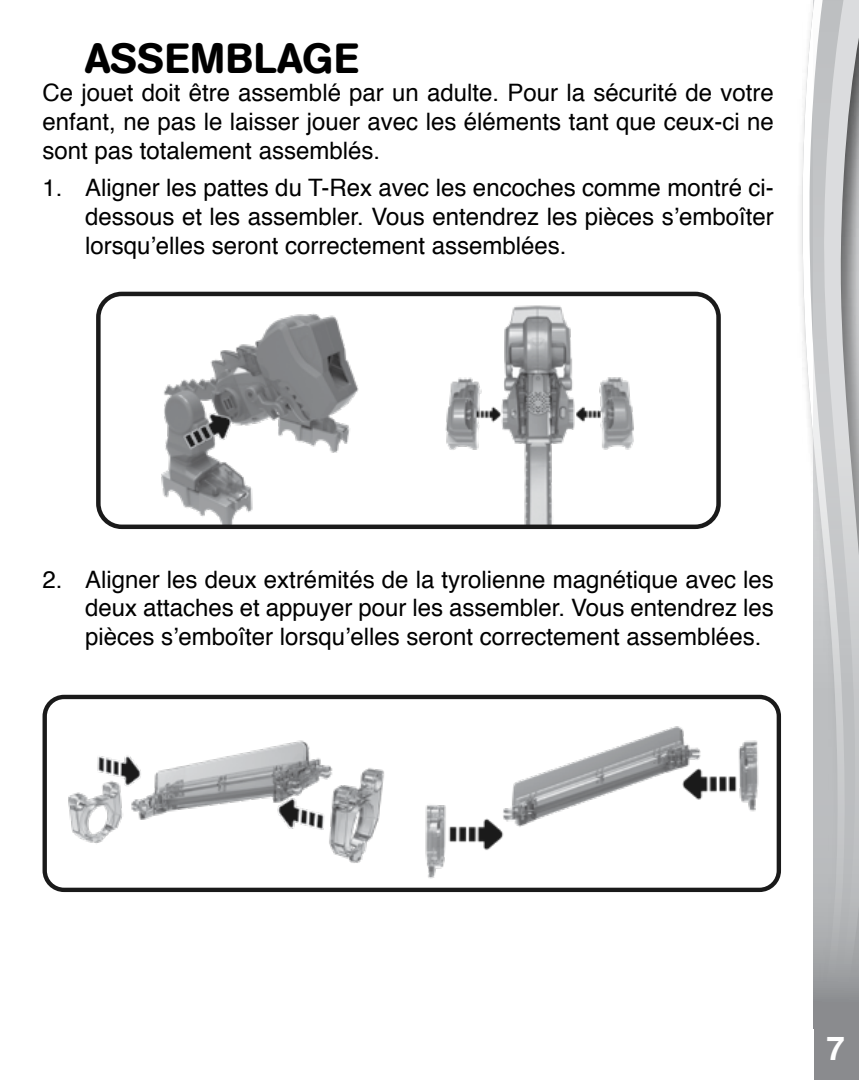
<style>
.page{position:relative;width:859px;height:1080px;background:#fff}
.page>*{position:absolute;margin:0;border:0;box-sizing:border-box;transform-origin:0 0}
.t1{font:500 42px "AG Book Rounded";letter-spacing:.02em;color:#000}
.t2{font:700 33px "Helvetica";color:#fff}
.t3{font:24px/28.8px "Helvetica";color:#000;text-align:justify}
</style>
<div class="page">
<svg style="left:802px;top:0;width:12px;height:1029px"></svg>
<svg style="left:814px;top:0;width:45px;height:1080px;background:#bbbdbf"></svg>
<img style="left:104px;top:297px;width:609px;height:227px">
<div style="left:96px;top:292px;width:625px;height:237px;border:4px solid #000;border-radius:23px"></div>
<img style="left:48px;top:703px;width:728px;height:184px">
<div style="left:43px;top:695px;width:738px;height:197px;border:4px solid #000;border-radius:19px"></div>
<h1 class="t1" style="left:85px;top:33px;width:275px">ASSEMBLAGE</h1>
<p class="t3" style="left:43px;top:79px;width:733px">Ce jouet doit être assemblé par un adulte. Pour la sécurité de votre enfant, ne pas le laisser jouer avec les éléments tant que ceux-ci ne sont pas totalement assemblés.</p>
<p class="t3" style="left:85px;top:174px;width:690px;text-indent:-43px">1. Aligner les pattes du T-Rex avec les encoches comme montré ci&shy;dessous et les assembler. Vous entendrez les pièces s’emboîter lorsqu’elles seront correctement assemblées.</p>
<p class="t3" style="left:85px;top:566px;width:690px;text-indent:-43px">2. Aligner les deux extrémités de la tyrolienne magnétique avec les deux attaches et appuyer pour les assembler. Vous entendrez les pièces s’emboîter lorsqu’elles seront correctement assemblées.</p>
<h2 class="t2" style="left:826px;top:1029px;width:20px">7</h2>
</div>
